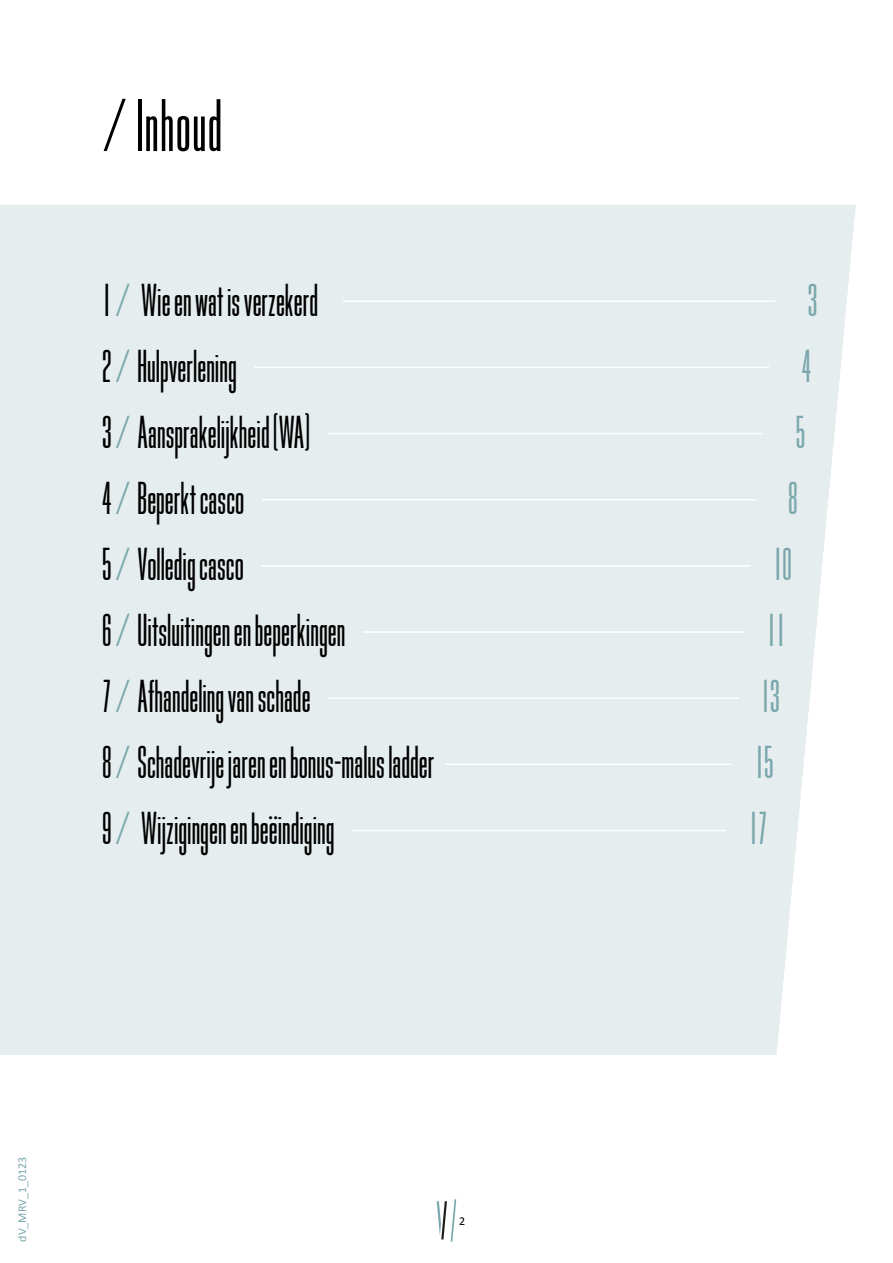
<style>
.page{position:relative;width:893px;height:1263px;background:#fff}
.page>*{position:absolute;margin:0;border:0;box-sizing:border-box;transform-origin:0 0}
.t1{font:78px "Bee Three";letter-spacing:.02em;color:#000}
.t2{font:48px/66px "Bee Three";color:#000}
.t3{font:48px "Bee Three";color:#7aa7ad}
.t4{font:12px "Calibri";color:#7aa7ad}
.t5{font:12px "Calibri";color:#000}
.s1{color:#7aa7ad}
</style>
<div class="page">
<svg style="left:437px;top:1199px;width:19px;height:43px"></svg>
<div style="left:0;top:205px;width:705px;height:850px;background:#e5edee"></div>
<hr style="left:130px;top:300px;width:647px;height:2px;background:#fff">
<hr style="left:130px;top:433px;width:647px;height:1px;background:#fff">
<hr style="left:130px;top:565px;width:647px;height:2px;background:#fff">
<hr style="left:130px;top:697px;width:647px;height:2px;background:#fff">
<hr style="left:130px;top:367px;width:647px;height:1px;background:#fff">
<hr style="left:130px;top:499px;width:647px;height:1px;background:#fff">
<hr style="left:130px;top:631px;width:647px;height:2px;background:#fff">
<hr style="left:130px;top:764px;width:647px;height:1px;background:#fff">
<hr style="left:130px;top:830px;width:647px;height:1px;background:#fff">
<svg style="left:705px;top:205px;width:151px;height:850px;fill:#e5edee"></svg>
<div style="left:808px;top:275px;width:9px;height:58px;background:#e5edee"></div>
<div style="left:802px;top:341px;width:9px;height:58px;background:#e5edee"></div>
<div style="left:796px;top:407px;width:9px;height:58px;background:#e5edee"></div>
<div style="left:788px;top:473px;width:10px;height:58px;background:#e5edee"></div>
<div style="left:773px;top:539px;width:19px;height:58px;background:#e5edee"></div>
<div style="left:767px;top:605px;width:19px;height:58px;background:#e5edee"></div>
<div style="left:761px;top:671px;width:19px;height:58px;background:#e5edee"></div>
<div style="left:755px;top:737px;width:19px;height:58px;background:#e5edee"></div>
<div style="left:749px;top:803px;width:19px;height:58px;background:#e5edee"></div>
<div style="left:102px;top:275px;width:241px;height:58px;background:#e5edee"></div>
<div style="left:102px;top:341px;width:152px;height:58px;background:#e5edee"></div>
<div style="left:102px;top:407px;width:225px;height:58px;background:#e5edee"></div>
<div style="left:102px;top:473px;width:160px;height:58px;background:#e5edee"></div>
<div style="left:102px;top:539px;width:160px;height:58px;background:#e5edee"></div>
<div style="left:102px;top:605px;width:261px;height:58px;background:#e5edee"></div>
<div style="left:102px;top:671px;width:226px;height:58px;background:#e5edee"></div>
<div style="left:102px;top:737px;width:343px;height:58px;background:#e5edee"></div>
<div style="left:102px;top:803px;width:250px;height:58px;background:#e5edee"></div>
<h1 class="t1" style="left:102px;top:84px;width:121px">/ Inhoud</h1>
<p class="t2" style="left:102px;top:268px;width:334px">1 <span class="s1">/</span> Wie en wat is verzekerd<br>2 <span class="s1">/</span> Hulpverlening<br>3 <span class="s1">/</span> Aansprakelijkheid (WA)<br>4 <span class="s1">/</span> Beperkt casco<br>5 <span class="s1">/</span> Volledig casco<br>6 <span class="s1">/</span> Uitsluitingen en beperkingen<br>7 <span class="s1">/</span> Afhandeling van schade<br>8 <span class="s1">/</span> Schadevrije jaren en bonus-malus ladder<br>9 <span class="s1">/</span> Wijzigingen en beëindiging</p>
<p class="t4" style="left:14px;top:1242px;width:86px;rotate:-90deg">dV_MRV_1_0123</p>
<p class="t5" style="left:459px;top:1213px;width:8px">2</p>
<p class="t3" style="left:808px;top:275px;width:11px">3</p>
<p class="t3" style="left:802px;top:341px;width:11px">4</p>
<p class="t3" style="left:796px;top:407px;width:11px">5</p>
<p class="t3" style="left:788px;top:473px;width:11px">8</p>
<p class="t3" style="left:773px;top:539px;width:20px">10</p>
<p class="t3" style="left:767px;top:605px;width:21px">11</p>
<p class="t3" style="left:761px;top:671px;width:21px">13</p>
<p class="t3" style="left:755px;top:737px;width:21px">15</p>
<p class="t3" style="left:749px;top:803px;width:21px">17</p>
</div>
